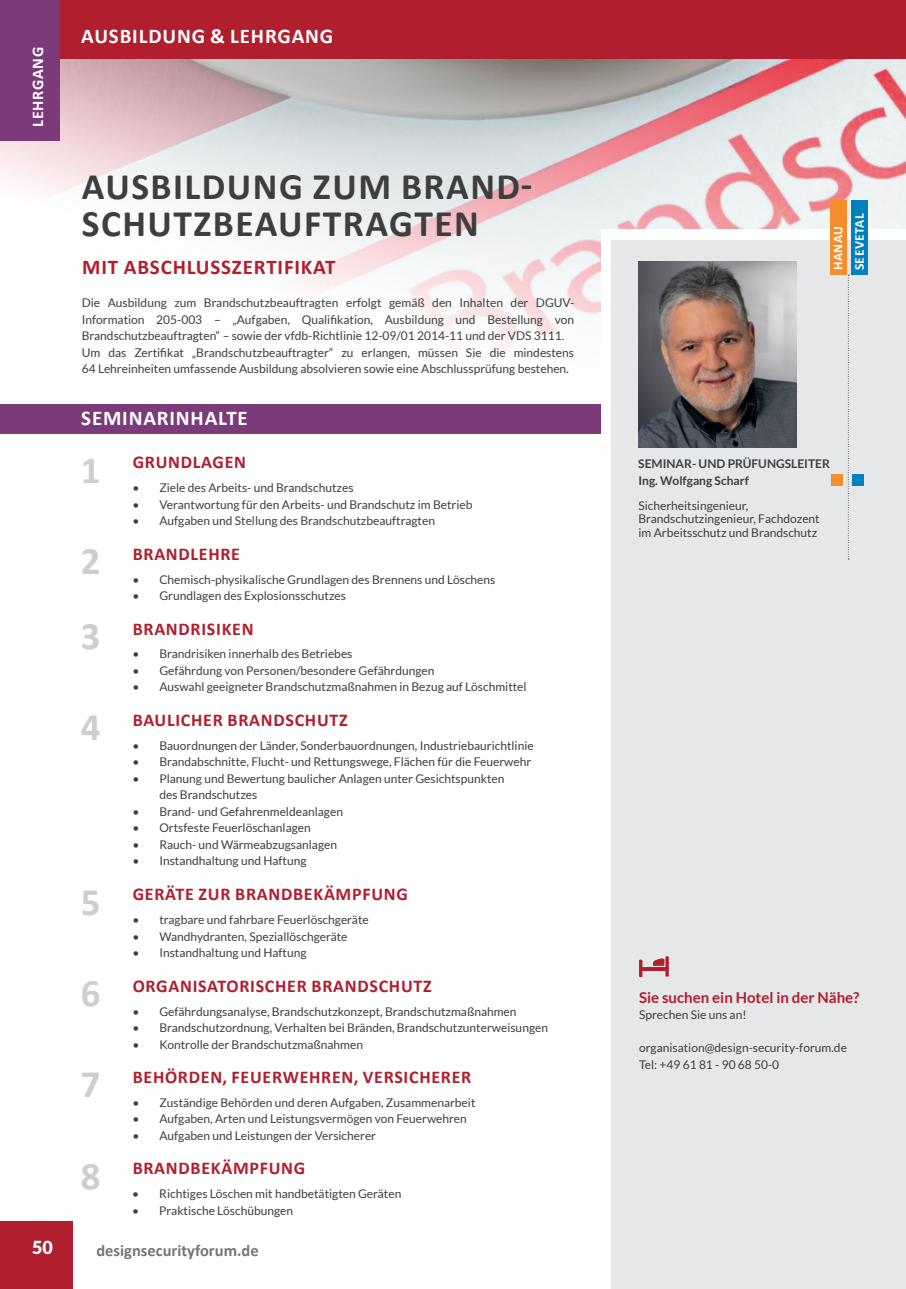
<style>
.page{position:relative;width:906px;height:1289px;background:#fff}
.page>*{position:absolute;margin:0;border:0;box-sizing:border-box;transform-origin:0 0}
.t1{font:700 39px "Calibri";color:#cdced0}
.t2{font:700 37.5px/37.5px "Calibri";letter-spacing:.04em;color:#3e3e3f}
.t3{font:700 21px "Calibri";letter-spacing:.04em;color:#fff}
.t4{font:700 21px "Calibri";letter-spacing:.04em;color:#b11e2e}
.t5{font:700 18px "Calibri";letter-spacing:.04em;color:#b11e2e}
.t6{font:900 18px "Lato";color:#fff}
.t7{font:700 16.5px "Calibri";color:#757679}
.t8{font:700 16.2px "Calibri";letter-spacing:.04em;color:#fff}
.t9{font:700 15px "Lato";color:#b11e2e}
.t10{font:700 13.5px/21.3px "Calibri";letter-spacing:.04em;color:#fff}
.t11{font:12px/16.5px "Lato";color:#3e3e3f}
.t12{font:700 12px "Lato";color:#3e3e3f}
</style>
<div class="page">
<div style="left:0;top:1221px;width:72px;height:67px;background:#b11e2e"></div>
<img style="left:0;top:59px;width:906px;height:296px">
<div style="left:0;top:404px;width:897px;height:30px;background:#7b3b7b"></div>
<div style="left:601px;top:230px;width:305px;height:1058px;background:#fff"></div>
<div style="left:611px;top:240px;width:295px;height:1048px;background:#e6e7e9"></div>
<div style="left:30px;top:0;width:876px;height:59px;background:#b11e2e"></div>
<div style="left:830px;top:201px;width:16px;height:74px;background:#f68d2c"></div>
<div style="left:851px;top:201px;width:17px;height:74px;background:#0080bc"></div>
<div style="left:0;top:0;width:60px;height:140px;background:#7b3b7b"></div>
<img style="left:638px;top:261px;width:158px;height:186px">
<svg style="left:639px;top:956px;width:30px;height:21px"></svg>
<svg style="left:848px;top:275px;width:1px;height:284px"></svg>
<div style="left:831px;top:474px;width:11px;height:12px;background:#f68d2c"></div>
<div style="left:852px;top:474px;width:11px;height:12px;background:#0080bc"></div>
<h3 class="t8" style="left:30px;top:127px;width:81px;rotate:-90deg">LEHRGANG</h3>
<h3 class="t3" style="left:81px;top:26px;width:254px">AUSBILDUNG &amp; LEHRGANG</h3>
<h2 class="t2" style="left:82px;top:168px;width:452px">AUSBILDUNG ZUM BRAND-<br>SCHUTZBEAUFTRAGTEN</h2>
<h3 class="t4" style="left:82px;top:257px;width:255px">MIT ABSCHLUSSZERTIFIKAT</h3>
<p class="t11" style="left:82px;top:295px;width:494px">Die Ausbildung zum Brandschutzbeauftragten erfolgt gemäß den Inhalten der DGUV-Information 205-003 – „Aufgaben, Qualiikation, Ausbildung und Bestellung von Brandschutzbeauftragten“ – sowie der vfdb-Richtlinie 12-09/01 2014-11 und der VDS 3111.<br>Um das Zertiikat „Brandschutzbeauftragter“ zu erlangen, müssen Sie die mindestens 64 Lehreinheiten umfassende Ausbildung absolvieren sowie eine Abschlussprüfung bestehen.</p>
<h3 class="t3" style="left:81px;top:408px;width:168px">SEMINARINHALTE</h3>
<h1 class="t1" style="left:81px;top:451px;width:21px">1</h1>
<h3 class="t5" style="left:133px;top:454px;width:115px">GRUNDLAGEN</h3>
<p class="t11" style="left:132px;top:479px;width:223px">• Ziele des Arbeits- und Brandschutzes</p>
<p class="t11" style="left:132px;top:496px;width:342px">• Verantwortung für den Arbeits- und Brandschutz im Betrieb</p>
<p class="t11" style="left:132px;top:512px;width:304px">• Aufgaben und Stellung des Brandschutzbeauftragten</p>
<h1 class="t1" style="left:81px;top:542px;width:21px">2</h1>
<h3 class="t5" style="left:133px;top:545px;width:109px">BRANDLEHRE</h3>
<p class="t11" style="left:132px;top:571px;width:364px">• Chemisch-physikalische Grundlagen des Brennens und Löschens</p>
<p class="t11" style="left:132px;top:587px;width:215px">• Grundlagen des Explosionsschutzes</p>
<h1 class="t1" style="left:81px;top:617px;width:21px">3</h1>
<h3 class="t5" style="left:133px;top:620px;width:122px">BRANDRISIKEN</h3>
<p class="t11" style="left:132px;top:646px;width:222px">• Brandrisiken innerhalb des Betriebes</p>
<p class="t11" style="left:132px;top:662px;width:304px">• Gefährdung von Personen/besondere Gefährdungen</p>
<p class="t11" style="left:132px;top:679px;width:396px">• Auswahl geeigneter Brandschutzmaßnahmen in Bezug auf Löschmittel</p>
<h1 class="t1" style="left:81px;top:708px;width:21px">4</h1>
<h3 class="t5" style="left:133px;top:711px;width:216px">BAULICHER BRANDSCHUTZ</h3>
<p class="t11" style="left:132px;top:737px;width:403px">• Bauordnungen der Länder, Sonderbauordnungen, Industriebaurichtlinie</p>
<p class="t11" style="left:132px;top:753px;width:400px">• Brandabschnitte, Flucht- und Rettungswege, Flächen für die Feuerwehr</p>
<p class="t11" style="left:159px;top:770px;width:346px;text-indent:-27px">• Planung und Bewertung baulicher Anlagen unter Gesichtspunkten des Brandschutzes</p>
<p class="t11" style="left:132px;top:803px;width:212px">• Brand- und Gefahrenmeldeanlagen</p>
<p class="t11" style="left:132px;top:819px;width:180px">• Ortsfeste Feuerlöschanlagen</p>
<p class="t11" style="left:132px;top:836px;width:206px">• Rauch- und Wärmeabzugsanlagen</p>
<p class="t11" style="left:132px;top:852px;width:176px">• Instandhaltung und Haftung</p>
<h1 class="t1" style="left:81px;top:883px;width:21px">5</h1>
<h3 class="t5" style="left:133px;top:885px;width:277px">GERÄTE ZUR BRANDBEKÄMPFUNG</h3>
<p class="t11" style="left:132px;top:911px;width:238px">• tragbare und fahrbare Feuerlöschgeräte</p>
<p class="t11" style="left:132px;top:928px;width:217px">• Wandhydranten, Speziallöschgeräte</p>
<p class="t11" style="left:132px;top:944px;width:176px">• Instandhaltung und Haftung</p>
<h1 class="t1" style="left:81px;top:974px;width:21px">6</h1>
<h3 class="t5" style="left:133px;top:977px;width:300px">ORGANISATORISCHER BRANDSCHUTZ</h3>
<p class="t11" style="left:132px;top:1003px;width:386px">• Gefährdungsanalyse, Brandschutzkonzept, Brandschutzmaßnahmen</p>
<p class="t11" style="left:132px;top:1019px;width:417px">• Brandschutzordnung, Verhalten bei Bränden, Brandschutzunterweisungen</p>
<p class="t11" style="left:132px;top:1036px;width:232px">• Kontrolle der Brandschutzmaßnahmen</p>
<h1 class="t1" style="left:81px;top:1065px;width:21px">7</h1>
<h3 class="t5" style="left:133px;top:1068px;width:340px">BEHÖRDEN, FEUERWEHREN, VERSICHERER</h3>
<p class="t11" style="left:132px;top:1094px;width:345px">• Zuständige Behörden und deren Aufgaben, Zusammenarbeit</p>
<p class="t11" style="left:132px;top:1110px;width:336px">• Aufgaben, Arten und Leistungsvermögen von Feuerwehren</p>
<p class="t11" style="left:132px;top:1127px;width:245px">• Aufgaben und Leistungen der Versicherer</p>
<h1 class="t1" style="left:81px;top:1156px;width:21px">8</h1>
<h3 class="t5" style="left:133px;top:1159px;width:174px">BRANDBEKÄMPFUNG</h3>
<p class="t11" style="left:132px;top:1185px;width:270px">• Richtiges Löschen mit handbetätigten Geräten</p>
<p class="t11" style="left:132px;top:1202px;width:162px">• Praktische Löschübungen</p>
<h3 class="t6" style="left:32px;top:1236px;width:22px">50</h3>
<h3 class="t7" style="left:96px;top:1242px;width:164px">designsecurityforum.de</h3>
<p class="t10" style="left:827px;top:270px;width:59px;rotate:-90deg">HANAU<br>SEEVETAL</p>
<p class="t12" style="left:638px;top:457px;width:193px">SEMINAR- UND PRÜFUNGSLEITER</p>
<p class="t12" style="left:638px;top:474px;width:112px">Ing. Wolfgang Scharf</p>
<p class="t11" style="left:638px;top:498px;width:183px;line-height:13.5px">Sicherheitsingenieur,<br>Brandschutzingenieur, Fachdozent im Arbeitsschutz und Brandschutz</p>
<p class="t9" style="left:639px;top:989px;width:222px">Sie suchen ein Hotel in der Nähe?</p>
<p class="t11" style="left:639px;top:1006px;width:109px">Sprechen Sie uns an!</p>
<p class="t11" style="left:639px;top:1039px;width:209px">organisation@design-security-forum.de<br>Tel: +49 61 81 - 90 68 50-0</p>
</div>
